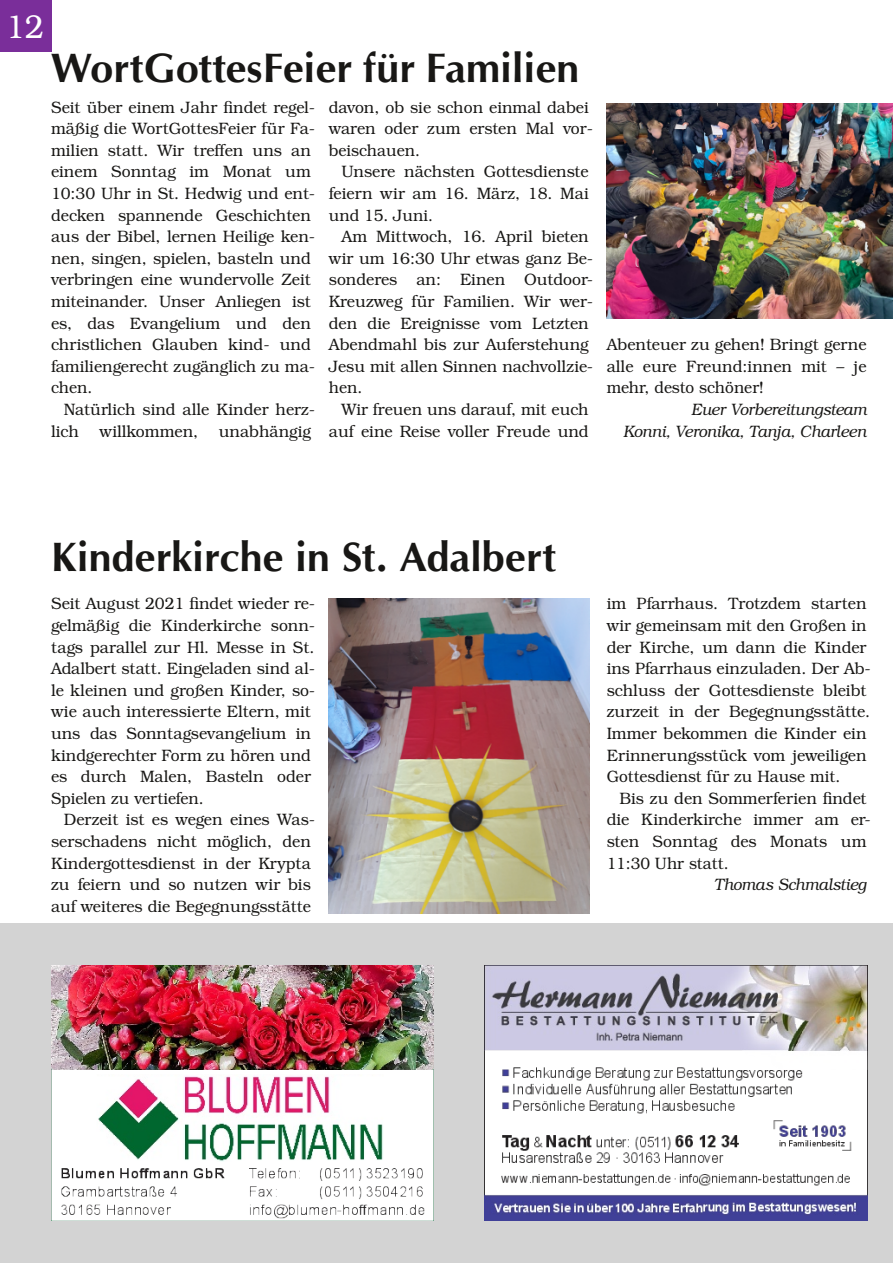
<style>
.page{position:relative;width:893px;height:1263px;background:#fff}
.page>*{position:absolute;margin:0;border:0;box-sizing:border-box;transform-origin:0 0}
.t1{font:700 40.95px "URW Classico";letter-spacing:.01em;color:#181715}
.t2{font:300 33px "URW Bookman";color:#fff;scale:.94 1}
.t3{font:300 16.5px/21.6px "URW Bookman";color:#181715;scale:.96 1}
.t4{font:italic 300 16.5px/21.6px "URW Bookman";letter-spacing:-.005em;color:#181715;text-align:right;scale:.94 1}
.t5{font:300 16.5px/21.6px "URW Bookman";color:#181715;text-align:right;scale:.95 1}
</style>
<div class="page">
<div style="left:0;top:0;width:51px;height:51px;background:#7a2e9a"></div>
<img style="left:329px;top:598px;width:261px;height:316px">
<img style="left:607px;top:104px;width:286px;height:214px">
<div style="left:0;top:923px;width:893px;height:340px;background:#d3d3d3"></div>
<img style="left:51px;top:965px;width:383px;height:255px">
<img style="left:485px;top:965px;width:382px;height:255px">
<h2 class="t2" style="left:6px;top:14px;width:42px">12</h2>
<h1 class="t1" style="left:51px;top:50px;width:529px">WortGottesFeier für Familien</h1>
<p class="t3" style="left:329px;top:98px;width:277px">davon, ob sie schon einmal dabei waren oder zum ersten Mal vor&shy;beischauen.</p>
<p class="t3" style="left:329px;top:163px;width:272px;text-align:justify;text-indent:13px">Unsere nächsten Gottesdienste feiern wir am 16. März, 18. Mai und 15. Juni.</p>
<p class="t3" style="left:329px;top:228px;width:277px;text-indent:13px">Am Mittwoch, 16. April bieten wir um 16:30 Uhr etwas ganz Be&shy;sonderes an: Einen Outdoor-<br>Kreuzweg für Familien. Wir wer&shy;den die Ereignisse vom Letzten<br>Abendmahl bis zur Auferstehung<br>Jesu mit allen Sinnen nachvollzie&shy;hen.</p>
<p class="t5" style="left:329px;top:401px;width:275px">Wir freuen uns darauf, mit euch auf eine Reise voller Freude und</p>
<p class="t3" style="left:51px;top:98px;width:277px">Seit über einem Jahr findet regel&shy;mäßig die WortGottesFeier für Fa&shy;milien statt. Wir treffen uns an einem Sonntag im Monat um<br>10:30 Uhr in St. Hedwig und ent&shy;decken spannende Geschichten aus der Bibel, lernen Heilige ken&shy;nen, singen, spielen, basteln und verbringen eine wundervolle Zeit miteinander. Unser Anliegen ist es, das Evangelium und den christlichen Glauben kind- und familiengerecht zugänglich zu ma&shy;chen.</p>
<p class="t3" style="left:51px;top:401px;width:277px;text-align:right">Natürlich sind alle Kinder herz&shy;lich willkommen, unabhängig</p>
<p class="t3" style="left:607px;top:336px;width:272px;text-align:justify">Abenteuer zu gehen! Bringt gerne alle eure Freund:innen mit – je mehr, desto schöner!</p>
<p class="t4" style="left:623px;top:401px;width:260px">Euer Vorbereitungsteam<br>Konni, Veronika, Tanja, Charleen</p>
<h1 class="t1" style="left:51px;top:540px;width:507px">Kinderkirche in St. Adalbert</h1>
<p class="t3" style="left:51px;top:595px;width:277px">Seit August 2021 findet wieder re&shy;gelmäßig die Kinderkirche sonn&shy;tags parallel zur Hl. Messe in St.<br>Adalbert statt. Eingeladen sind al&shy;le kleinen und großen Kinder, so&shy;wie auch interessierte Eltern, mit uns das Sonntagsevangelium in kindgerechter Form zu hören und es durch Malen, Basteln oder<br>Spielen zu vertiefen.</p>
<p class="t3" style="left:51px;top:811px;width:277px;text-indent:13px">Derzeit ist es wegen eines Was&shy;serschadens nicht möglich, den<br>Kindergottesdienst in der Krypta zu feiern und so nutzen wir bis auf weiteres die Begegnungsstätte</p>
<p class="t3" style="left:607px;top:595px;width:277px">im Pfarrhaus. Trotzdem starten wir gemeinsam mit den Großen in der Kirche, um dann die Kinder ins Pfarrhaus einzuladen. Der Ab&shy;schluss der Gottesdienste bleibt zurzeit in der Begegnungsstätte.<br>Immer bekommen die Kinder ein<br>Erinnerungsstück vom jeweiligen<br>Gottesdienst für zu Hause mit.</p>
<p class="t3" style="left:607px;top:789px;width:277px;text-indent:13px">Bis zu den Sommerferien findet die Kinderkirche immer am er&shy;sten Sonntag des Monats um<br>11:30 Uhr statt.</p>
<p class="t4" style="left:714px;top:876px;width:163px">Thomas Schmalstieg</p>
</div>
